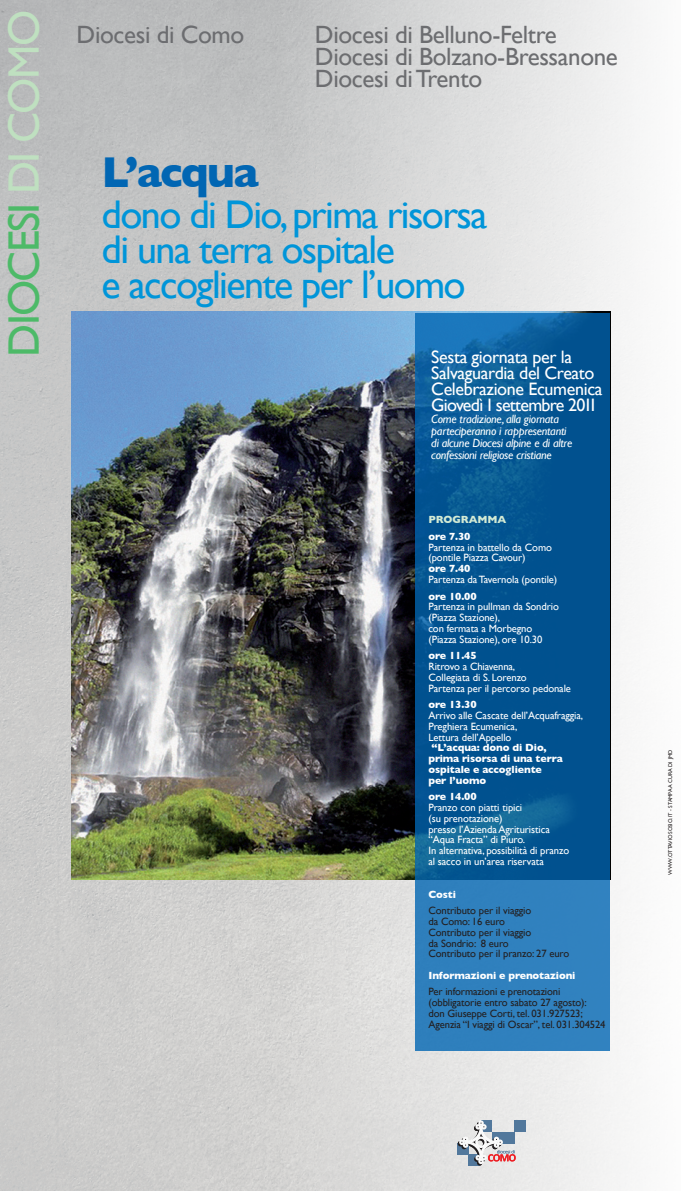
<style>
.page{position:relative;width:681px;height:1191px;background:#fff}
.page>*{position:absolute;margin:0;border:0;box-sizing:border-box;transform-origin:0 0}
.t1{font:44px "Gill Sans";letter-spacing:-.04em;color:#4dba68}
.t2{font:700 44px "Gill Sans";letter-spacing:-.04em;color:#0166b3}
.t3{font:40px "Gill Sans";letter-spacing:-.04em;color:#0095d9}
.t4{font:25px "Gill Sans";letter-spacing:-.015em;color:#6c6d70}
.t5{font:18px/16px "Gill Sans";letter-spacing:-.02em;color:#fff}
.t6{font:18px "Gill Sans";letter-spacing:-.04em;color:#fff}
.Gill14{font:italic 12px/12px "Gill Sans";letter-spacing:-.02em;color:#fff}
.Stile_di_paragrafo_4{font:10.6px/10.8px "Gill Sans";letter-spacing:-.01em;color:#fff}
.Stile_di_paragrafo_4-2{font:10.6px/10.8px "Gill Sans";letter-spacing:-.01em;color:#231f20}
.Gill14-2{font:700 10.6px/10.8px "Gill Sans";letter-spacing:-.01em;color:#fff}
.Stile_di_paragrafo_5{font:10.6px/10.8px "Gill Sans";letter-spacing:-.01em;color:#fff}
.Gill14-3{font:10.6px "Gill Sans";letter-spacing:-.01em;color:#fff}
.Stile_di_paragrafo_5-2{font:700 10.6px "Gill Sans";letter-spacing:-.01em;color:#fff}
.Gill14-4{font:700 10.6px "Gill Sans";letter-spacing:-.01em;color:#d3ead4}
.Gill_nero{font:5.5px "Gill Sans";letter-spacing:-.01em;color:#231f20}
.s1{color:#bfe0c0}
.s2{font-weight:700}
</style>
<div class="page">
<img style="left:0;top:0;width:642px;height:1191px">
<img style="left:71px;top:312px;width:539px;height:567px">
<div style="left:514px;top:1120px;width:11px;height:11px;background:#52789c"></div>
<svg style="left:457px;top:1120px;width:58px;height:45px"></svg>
<svg style="left:415px;top:313px;width:195px;height:737px;background:#0e609d"></svg>
<p class="t1" style="left:-2px;top:356px;width:348px;rotate:-90deg">DIOCESI <span class="s1">DI COMO</span></p>
<p class="t4" style="left:77px;top:20px;width:169px">Diocesi di Como</p>
<p class="t4" style="left:315px;top:20px;width:243px">Diocesi di Belluno-Feltre</p>
<p class="t4" style="left:315px;top:42px;width:304px">Diocesi di Bolzano-Bressanone</p>
<p class="t4" style="left:315px;top:64px;width:169px">Diocesi di Trento</p>
<p class="t2" style="left:102px;top:147px;width:158px">L’acqua</p>
<p class="t3" style="left:102px;top:191px;width:387px">dono di Dio, prima risorsa</p>
<p class="t3" style="left:102px;top:226px;width:295px">di una terra ospitale</p>
<p class="t3" style="left:102px;top:261px;width:365px">e accogliente per l’uomo</p>
<p class="t5" style="left:431px;top:349px;width:165px">Sesta giornata per la<br>Salvaguardia del Creato</p>
<p class="t5" style="left:431px;top:381px;width:173px">Celebrazione Ecumenica</p>
<p class="t6" style="left:431px;top:394px;width:167px">Giovedì 1 settembre 2011</p>
<p class="Gill14" style="left:431px;top:413px;width:142px">Come tradizione, alla giornata parteciperanno i rappresentanti di alcune Diocesi alpine e di altre confessioni religiose cristiane</p>
<p class="Gill14-4" style="left:428px;top:513px;width:79px">PROGRAMMA</p>
<p class="Gill14-2" style="left:428px;top:531px;width:44px">ore 7.30</p>
<p class="Gill14-3" style="left:428px;top:541px;width:125px">Partenza in battello da Como</p>
<p class="Gill14-3" style="left:428px;top:551px;width:99px">(pontile Piazza Cavour)</p>
<p class="Stile_di_paragrafo_5" style="left:428px;top:563px;width:130px"><span class="s2">ore 7.40<br></span>Partenza da Tavernola (pontile)</p>
<p class="Stile_di_paragrafo_5" style="left:428px;top:590px;width:132px"><span class="s2">ore 10.00<br></span>Partenza in pullman da Sondrio</p>
<p class="Stile_di_paragrafo_4" style="left:428px;top:612px;width:105px">(Piazza Stazione),<br>con fermata a Morbegno</p>
<p class="Stile_di_paragrafo_4" style="left:428px;top:633px;width:115px">(Piazza Stazione), ore 10.30</p>
<p class="Stile_di_paragrafo_5" style="left:428px;top:650px;width:88px"><span class="s2">ore 11.45<br></span>Ritrovo a Chiavenna,</p>
<p class="Stile_di_paragrafo_4" style="left:428px;top:671px;width:100px">Collegiata di S. Lorenzo</p>
<p class="Stile_di_paragrafo_4" style="left:428px;top:682px;width:144px">Partenza per il percorso pedonale</p>
<p class="Stile_di_paragrafo_5-2" style="left:428px;top:698px;width:50px">ore 13.30</p>
<p class="Stile_di_paragrafo_4" style="left:428px;top:710px;width:156px">Arrivo alle Cascate dell’Acquafraggia,</p>
<p class="Stile_di_paragrafo_4" style="left:428px;top:720px;width:90px">Preghiera Ecumenica,<br>Lettura dell’Appello</p>
<p class="Gill14-2" style="left:428px;top:742px;width:136px">“L’acqua: dono di Dio, prima risorsa di una terra ospitale e accogliente<br>per l’uomo</p>
<p class="Stile_di_paragrafo_5-2" style="left:428px;top:790px;width:50px">ore 14.00</p>
<p class="Stile_di_paragrafo_4" style="left:428px;top:802px;width:123px">Pranzo con piatti tipici<br>(su prenotazione)<br>presso l’Azienda Agrituristica</p>
<p class="Stile_di_paragrafo_4" style="left:428px;top:834px;width:98px">“Aqua Fracta” di Piuro.</p>
<p class="Stile_di_paragrafo_4" style="left:428px;top:845px;width:142px">In alternativa, possibilità di pranzo al sacco in un’area riservata</p>
<p class="Gill14-2" style="left:428px;top:888px;width:29px">Costi</p>
<p class="Stile_di_paragrafo_4-2" style="left:428px;top:905px;width:104px">Contributo per il viaggio</p>
<p class="Stile_di_paragrafo_4-2" style="left:428px;top:916px;width:78px">da Como: 16 euro</p>
<p class="Stile_di_paragrafo_4-2" style="left:428px;top:926px;width:104px">Contributo per il viaggio da Sondrio: 8 euro</p>
<p class="Stile_di_paragrafo_4-2" style="left:428px;top:948px;width:142px">Contributo per il pranzo: 27 euro</p>
<p class="Gill14-2" style="left:428px;top:970px;width:148px">Informazioni e prenotazioni</p>
<p class="Stile_di_paragrafo_4-2" style="left:428px;top:986px;width:133px">Per informazioni e prenotazioni</p>
<p class="Stile_di_paragrafo_4-2" style="left:428px;top:997px;width:160px">(obbligatorie entro sabato 27 agosto):</p>
<p class="Stile_di_paragrafo_4-2" style="left:428px;top:1008px;width:156px">don Giuseppe Corti, tel. 031.927523;</p>
<p class="Stile_di_paragrafo_4-2" style="left:428px;top:1018px;width:178px">Agenzia “I viaggi di Oscar”, tel. 031.304524</p>
<p class="Gill_nero" style="left:666px;top:875px;width:127px;rotate:-90deg">WWW.OTTAVIOSOSIO.IT - STAMPA A CURA DI JMD</p>
</div>
